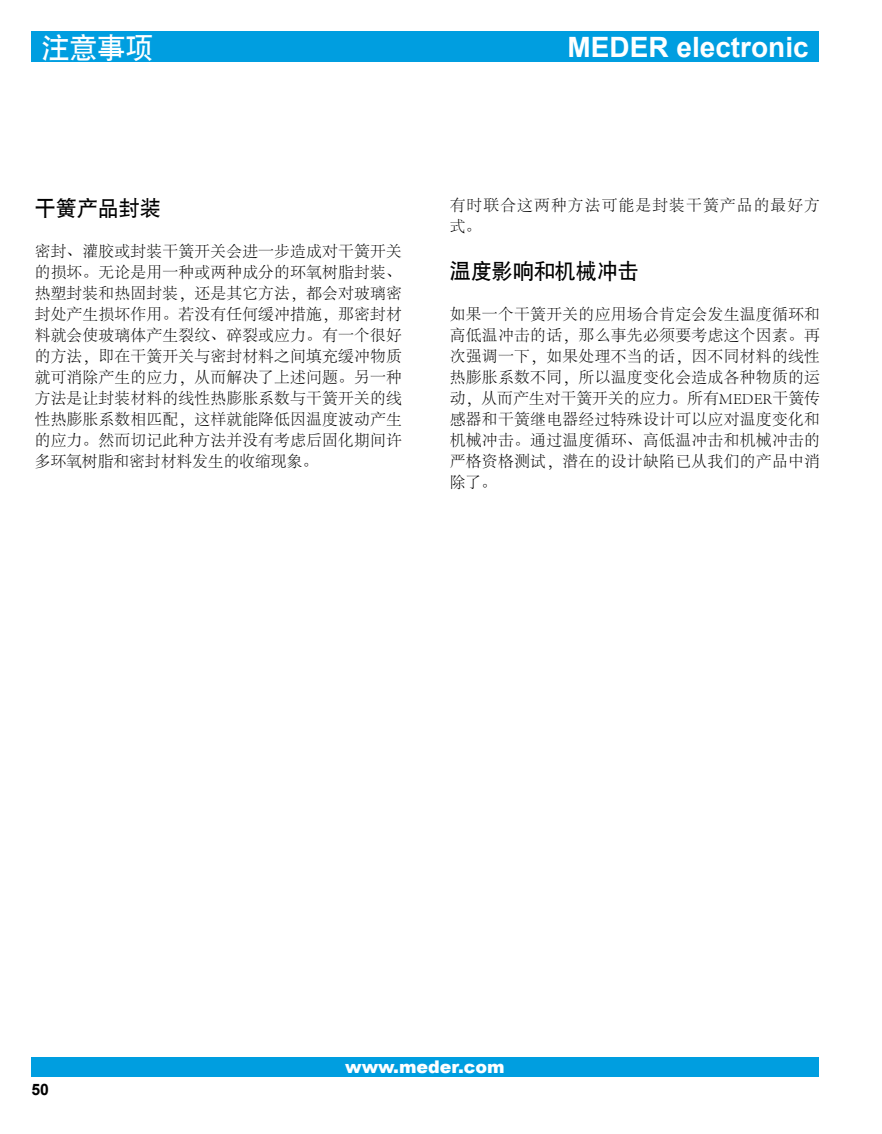
<style>
.page{position:relative;width:882px;height:1134px;background:#fff}
.page>*{position:absolute;margin:0;border:0;box-sizing:border-box;transform-origin:0 0}
.t1{font:700 28px "Arial";color:#fff}
.t2{font:28px "SIL Hei Med Jian";color:#fff}
.t3{font:21px "SIL Hei Med Jian";color:#000}
.t4{font:900 17.5px "Arial";color:#fff}
.t5{font:300 15.75px/21px "Adobe Song Std";letter-spacing:.025em;color:#000;text-align:justify}
.t6{font:300 15.75px/21px "Adobe Song Std";letter-spacing:.07em;color:#000}
.t7{font:700 15.75px "Arial";color:#000}
</style>
<div class="page">
<div style="left:32px;top:1057px;width:787px;height:19px;background:#009ee0"></div>
<div style="left:32px;top:32px;width:787px;height:30px;background:#009ee0"></div>
<h1 class="t2" style="left:42px;top:29px;width:113px">注意事项</h1>
<h1 class="t1" style="left:568px;top:31px;width:243px">MEDER electronic</h1>
<h2 class="t3" style="left:35px;top:194px;width:127px">干簧产品封装</h2>
<p class="t5" style="left:35px;top:242px;width:369px">密封、灌胶或封装干簧开关会进一步造成对干簧开关的损坏。无论是用一种或两种成分的环氧树脂封装、热塑封装和热固封装，还是其它方法，都会对玻璃密封处产生损坏作用。若没有任何缓冲措施，那密封材料就会使玻璃体产生裂纹、碎裂或应力。有一个很好的方法，即在干簧开关与密封材料之间填充缓冲物质就可消除产生的应力，从而解决了上述问题。另一种方法是让封装材料的线性热膨胀系数与干簧开关的线性热膨胀系数相匹配，这样就能降低因温度波动产生的应力。然而切记此种方法并没有考虑后固化期间许多环氧树脂和密封材料发生的收缩现象。</p>
<p class="t6" style="left:450px;top:195px;width:372px">有时联合这两种方法可能是封装干簧产品的最好方式。</p>
<h2 class="t3" style="left:450px;top:257px;width:190px">温度影响和机械冲击</h2>
<p class="t5" style="left:450px;top:305px;width:372px">如果一个干簧开关的应用场合肯定会发生温度循环和高低温冲击的话，那么事先必须要考虑这个因素。再次强调一下，如果处理不当的话，因不同材料的线性热膨胀系数不同，所以温度变化会造成各种物质的运动，从而产生对干簧开关的应力。所有MEDER干簧传感器和干簧继电器经过特殊设计可以应对温度变化和机械冲击。通过温度循环、高低温冲击和机械冲击的严格资格测试，潜在的设计缺陷已从我们的产品中消除了。</p>
<p class="t7" style="left:32px;top:1081px;width:19px">50</p>
<p class="t4" style="left:345px;top:1057px;width:161px">www.meder.com</p>
</div>
